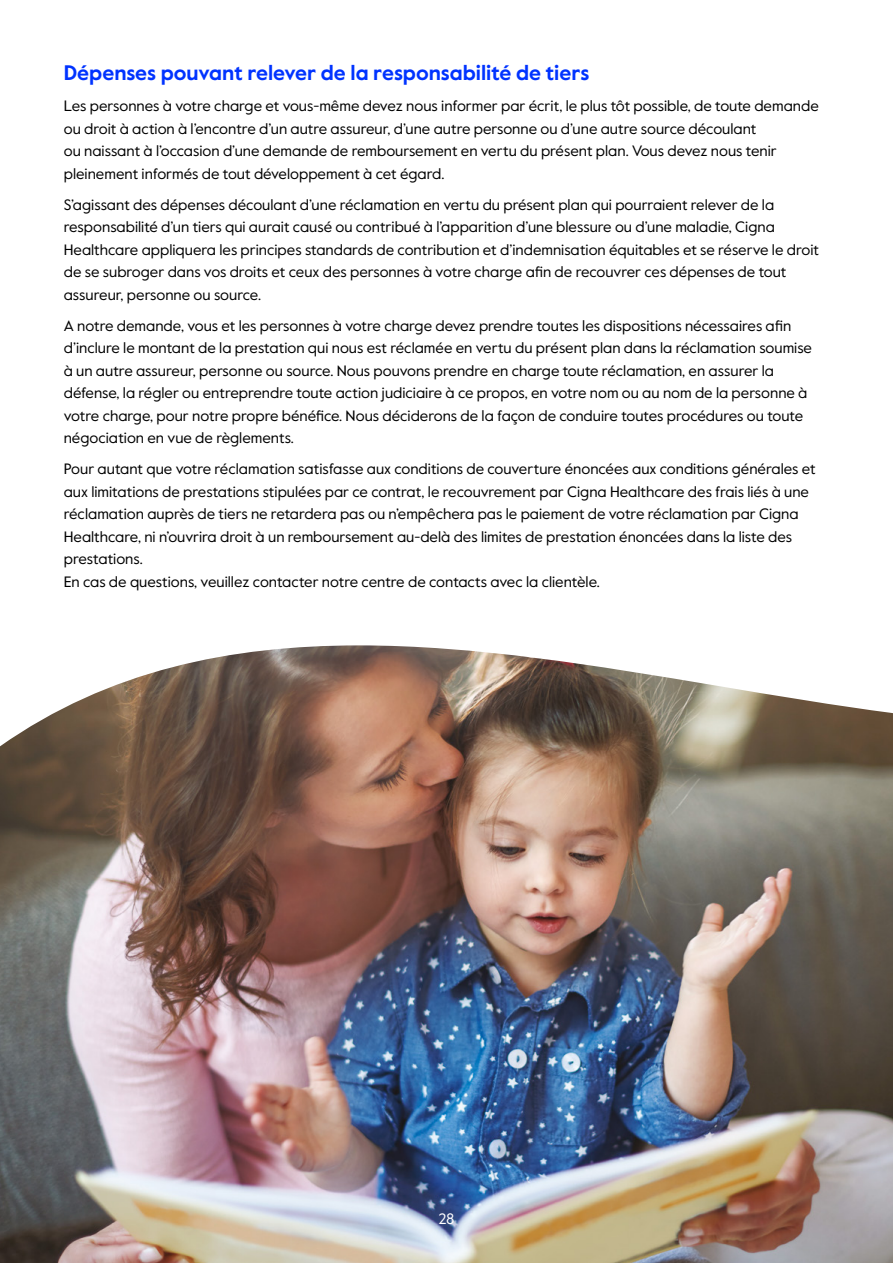
<style>
.page{position:relative;width:893px;height:1263px;background:#fff}
.page>*{position:absolute;margin:0;border:0;box-sizing:border-box;transform-origin:0 0}
.t1{font:700 21px "Value Sans Pro";color:#03f}
.t2{font:15px/22.5px "Value Sans Pro";color:#000}
.t3{font:15px "Value Sans Pro";color:#fff}
</style>
<div class="page">
<img style="left:0;top:645px;width:893px;height:618px">
<h1 class="t1" style="left:64px;top:60px;width:527px">Dépenses pouvant relever de la responsabilité de tiers</h1>
<p class="t2" style="left:64px;top:95px;width:756px">Les personnes à votre charge et vous-même devez nous informer par écrit, le plus tôt possible, de toute demande ou droit à action à l’encontre d’un autre assureur, d’une autre personne ou d’une autre source découlant<br>ou naissant à l’occasion d’une demande de remboursement en vertu du présent plan. Vous devez nous tenir pleinement informés de tout développement à cet égard.</p>
<p class="t2" style="left:64px;top:193px;width:757px">S’agissant des dépenses découlant d’une réclamation en vertu du présent plan qui pourraient relever de la responsabilité d’un tiers qui aurait causé ou contribué à l’apparition d’une blessure ou d’une maladie, Cigna Healthcare appliquera les principes standards de contribution et d’indemnisation équitables et se réserve le droit de se subroger dans vos droits et ceux des personnes à votre charge afin de recouvrer ces dépenses de tout assureur, personne ou source.</p>
<p class="t2" style="left:64px;top:314px;width:750px">A notre demande, vous et les personnes à votre charge devez prendre toutes les dispositions nécessaires afin d’inclure le montant de la prestation qui nous est réclamée en vertu du présent plan dans la réclamation soumise à un autre assureur, personne ou source. Nous pouvons prendre en charge toute réclamation, en assurer la défense, la régler ou entreprendre toute action judiciaire à ce propos, en votre nom ou au nom de la personne à votre charge, pour notre propre bénéfice. Nous déciderons de la façon de conduire toutes procédures ou toute négociation en vue de règlements.</p>
<p class="t2" style="left:64px;top:458px;width:753px">Pour autant que votre réclamation satisfasse aux conditions de couverture énoncées aux conditions générales et aux limitations de prestations stipulées par ce contrat, le recouvrement par Cigna Healthcare des frais liés à une réclamation auprès de tiers ne retardera pas ou n’empêchera pas le paiement de votre réclamation par Cigna Healthcare, ni n’ouvrira droit à un remboursement au-delà des limites de prestation énoncées dans la liste des prestations.<br>En cas de questions, veuillez contacter notre centre de contacts avec la clientèle.</p>
<p class="t3" style="left:438px;top:1209px;width:18px">28</p>
</div>
